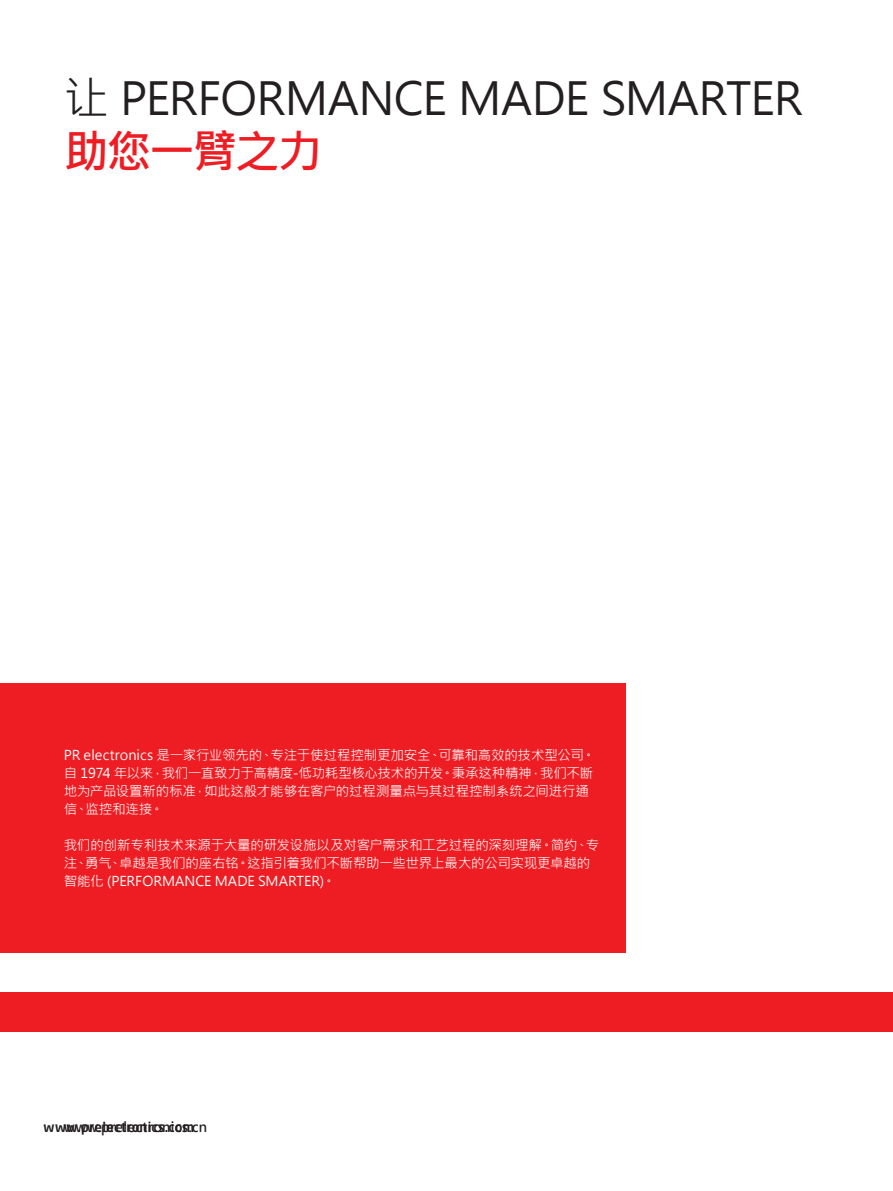
<style>
.page{position:relative;width:893px;height:1191px;background:#fff}
.page>*{position:absolute;margin:0;border:0;box-sizing:border-box;transform-origin:0 0}
.t1{font:45px "Microsoft Jheng Hei";letter-spacing:-.015em;color:#231f20}
.t2{font:700 45px "Microsoft Jheng Hei";letter-spacing:-.045em;color:#ee1d23}
.t3{font:13.5px/18px "Microsoft Jheng Hei";letter-spacing:-.015em;color:#fff}
.t4{font:500 13.5px "Neo Sans Pro";letter-spacing:.01em;color:#231f20}
.t5{font:700 13.5px "Microsoft Jheng Hei";letter-spacing:.015em;color:#231f20}
</style>
<div class="page">
<div style="left:0;top:992px;width:893px;height:40px;background:#ee1d23"></div>
<div style="left:0;top:683px;width:625px;height:269px;background:#ee1d23"></div>
<h1 class="t1" style="left:64px;top:71px;width:740px">让 PERFORMANCE MADE SMARTER</h1>
<h1 class="t2" style="left:64px;top:123px;width:260px">助您一臂之力</h1>
<p class="t3" style="left:64px;top:746px;width:533px">PR electronics 是一家行业领先的、专注于使过程控制更加安全、可靠和高效的技术型公司。自 1974 年以来，我们一直致力于高精度-低功耗型核心技术的开发。秉承这种精神，我们不断地为产品设置新的标准，如此这般才能够在客户的过程测量点与其过程控制系统之间进行通信、监控和连接。</p>
<p class="t3" style="left:64px;top:836px;width:537px">我们的创新专利技术来源于大量的研发设施以及对客户需求和工艺过程的深刻理解。简约、专注、勇气、卓越是我们的座右铭。这指引着我们不断帮助一些世界上最大的公司实现更卓越的智能化 (PERFORMANCE MADE SMARTER)。</p>
<p class="t4" style="left:44px;top:1118px;width:152px">www.prelectronics.com</p>
<p class="t5" style="left:64px;top:1118px;width:145px">www.prelectronics.cn</p>
</div>
